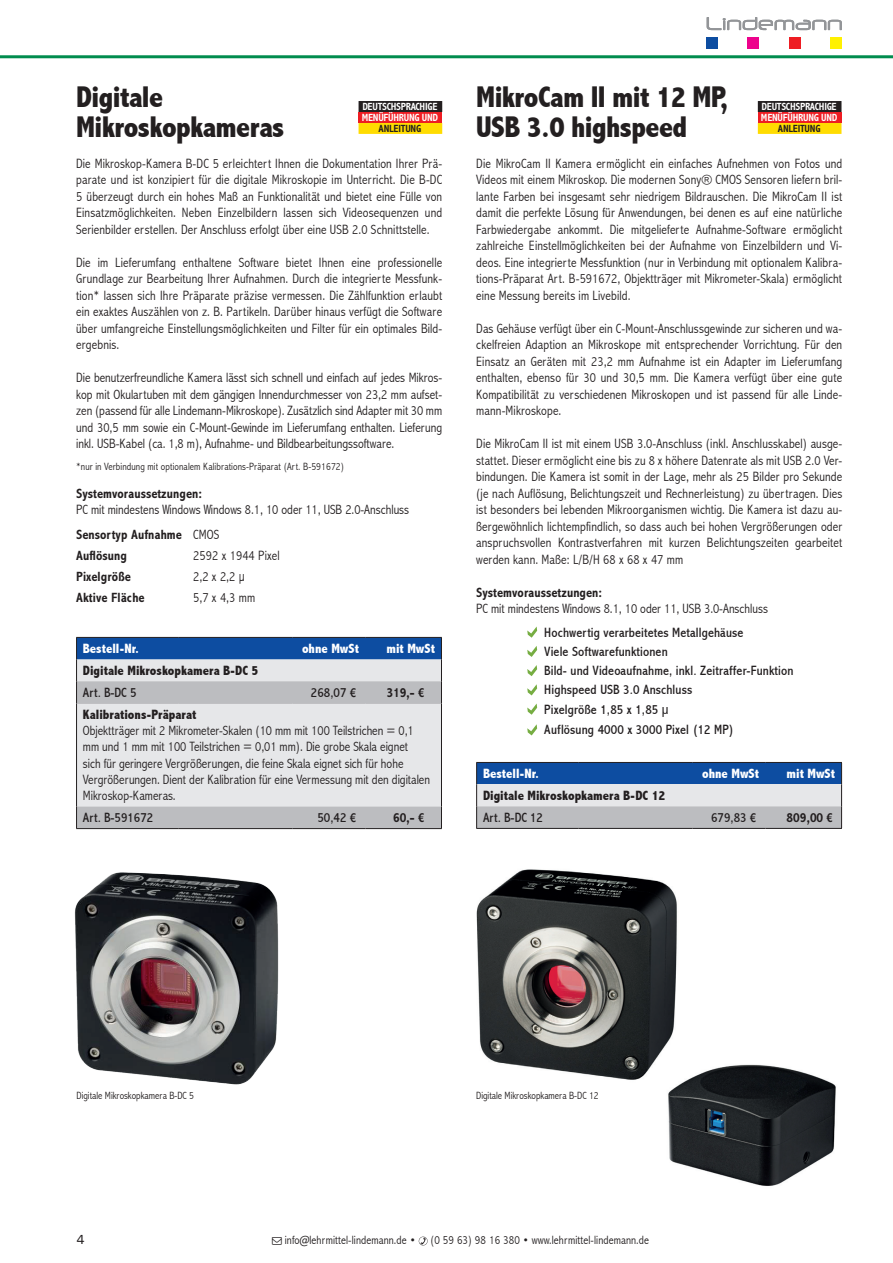
<style>
.page{position:relative;width:893px;height:1263px;background:#fff}
.page>*{position:absolute;margin:0;border:0;box-sizing:border-box;transform-origin:0 0}
.t1{font:800 condensed 30px/30px "Abadi";letter-spacing:-.02em;color:#231f20}
.t2{font:300 condensed 13.5px/16.5px "Abadi";color:#231f20;text-align:justify}
.t3{font:condensed 13.5px/19.2px "Abadi";letter-spacing:.01em;color:#231f20}
.t4{font:700 condensed 13.5px/20.7px "Abadi MT Std";letter-spacing:.01em;color:#231f20}
.t5{font:800 condensed 13.5px "Abadi";color:#231f20}
.t6{font:800 condensed 13.5px "Abadi";color:#fff}
.t7{font:13.5px "Unitus T";color:#231f20}
.t8{font:300 condensed 12px "Abadi";letter-spacing:.01em;color:#231f20}
.t9{font:300 condensed 10.5px "Abadi";letter-spacing:.01em;color:#231f20}
.t10{font:700 condensed 10.5px/10.9px "Abadi MT Std";letter-spacing:-.02em;color:#fff}
.t11{font:700 condensed 10.5px "Abadi MT Std";letter-spacing:-.02em;color:#231f20}
.s1{font-family:"Abadi";font-weight:300}
</style>
<div class="page">
<div style="left:789px;top:37px;width:11px;height:12px;background:#ee1d23"></div>
<div style="left:747px;top:37px;width:12px;height:12px;background:#ed028c"></div>
<div style="left:830px;top:37px;width:12px;height:12px;background:#fff101"></div>
<div style="left:706px;top:37px;width:12px;height:12px;background:#0d4da1"></div>
<svg style="left:707px;top:17px;width:135px;height:13px"></svg>
<svg style="left:419px;top:1236px;width:9px;height:9px"></svg>
<svg style="left:77px;top:704px;width:364px;height:124px;background:#dedfe1"></svg>
<svg style="left:76px;top:637px;width:366px;height:66px;background:#8da2bf"></svg>
<hr style="left:76px;top:703px;width:1px;height:103px;background:#231f20">
<hr style="left:441px;top:703px;width:1px;height:103px;background:#231f20">
<svg style="left:76px;top:806px;width:1px;height:22px"></svg>
<svg style="left:441px;top:806px;width:1px;height:22px"></svg>
<hr style="left:76px;top:828px;width:102px;height:1px;background:#231f20">
<hr style="left:178px;top:828px;width:114px;height:1px;background:#231f20">
<hr style="left:292px;top:828px;width:73px;height:1px;background:#231f20">
<hr style="left:365px;top:828px;width:77px;height:1px;background:#231f20">
<hr style="left:77px;top:703px;width:101px;height:1px;background:#bcbdc0">
<hr style="left:178px;top:703px;width:114px;height:1px;background:#bcbdc0">
<hr style="left:292px;top:703px;width:73px;height:1px;background:#bcbdc0">
<hr style="left:365px;top:703px;width:76px;height:1px;background:#bcbdc0">
<svg style="left:527px;top:626px;width:10px;height:12px"></svg>
<svg style="left:527px;top:646px;width:10px;height:11px"></svg>
<svg style="left:527px;top:665px;width:10px;height:11px"></svg>
<svg style="left:527px;top:684px;width:10px;height:11px"></svg>
<svg style="left:527px;top:703px;width:10px;height:12px"></svg>
<svg style="left:527px;top:724px;width:10px;height:11px"></svg>
<svg style="left:476px;top:762px;width:366px;height:66px;background:#8ea3bf"></svg>
<hr style="left:476px;top:828px;width:102px;height:1px;background:#231f20">
<hr style="left:578px;top:828px;width:115px;height:1px;background:#231f20">
<hr style="left:693px;top:828px;width:72px;height:1px;background:#231f20">
<hr style="left:765px;top:828px;width:77px;height:1px;background:#231f20">
<div style="left:359px;top:123px;width:83px;height:11px;background:#ffdc01;border:2px solid #ffdc01"></div>
<div style="left:359px;top:102px;width:82px;height:9px;background:#231f20"></div>
<div style="left:359px;top:101px;width:83px;height:11px;border:2px solid #231f20"></div>
<div style="left:359px;top:112px;width:83px;height:11px;background:#ee1d23"></div>
<div style="left:758px;top:123px;width:83px;height:11px;background:#ffdc01;border:2px solid #ffdc01"></div>
<div style="left:759px;top:102px;width:82px;height:9px;background:#231f20"></div>
<div style="left:758px;top:101px;width:83px;height:11px;border:2px solid #231f20"></div>
<div style="left:758px;top:112px;width:83px;height:11px;background:#ee1d23"></div>
<img style="left:74px;top:872px;width:205px;height:213px">
<img style="left:476px;top:869px;width:201px;height:211px">
<img style="left:659px;top:1059px;width:177px;height:127px">
<hr style="left:0;top:55px;width:893px;height:3px;background:#008c4e">
<h1 class="t1" style="left:76px;top:82px;width:210px">Digitale<br>Mikroskopkameras</h1>
<p class="t2" style="left:76px;top:155px;width:368px">Die Mikroskop-Kamera B-DC 5 erleichtert Ihnen die Dokumentation Ihrer Prä&shy;parate und ist konzipiert für die digitale Mikroskopie im Unterricht. Die B-DC 5 überzeugt durch ein hohes Maß an Funktionalität und bietet eine Fülle von Einsatzmöglichkeiten. Neben Einzelbildern lassen sich Videosequenzen und Serienbilder erstellen. Der Anschluss erfolgt über eine USB 2.0 Schnittstelle.</p>
<p class="t2" style="left:76px;top:254px;width:368px">Die im Lieferumfang enthaltene Software bietet Ihnen eine professionelle Grundlage zur Bearbeitung Ihrer Aufnahmen. Durch die integrierte Messfunk&shy;tion* lassen sich Ihre Präparate präzise vermessen. Die Zählfunktion erlaubt ein exaktes Auszählen von z. B. Partikeln. Darüber hinaus verfügt die Software über umfangreiche Einstellungsmöglichkeiten und Filter für ein optimales Bild&shy;ergebnis.</p>
<p class="t2" style="left:76px;top:369px;width:368px">Die benutzerfreundliche Kamera lässt sich schnell und einfach auf jedes Mikros&shy;kop mit Okulartuben mit dem gängigen Innendurchmesser von 23,2 mm aufset&shy;zen (passend für alle Lindemann-Mikroskope). Zusätzlich sind Adapter mit 30 mm und 30,5 mm sowie ein C-Mount-Gewinde im Lieferumfang enthalten. Lieferung inkl. USB-Kabel (ca. 1,8 m), Aufnahme- und Bildbearbeitungssoftware.</p>
<p class="t9" style="left:76px;top:460px;width:269px">*nur in Verbindung mit optionalem Kalibrations-Präparat (Art. B-591672)</p>
<p class="t4" style="left:76px;top:483px;width:127px">Systemvoraussetzungen:</p>
<p class="t2" style="left:76px;top:501px;width:334px">PC mit mindestens Windows Windows 8.1, 10 oder 11, USB 2.0-Anschluss</p>
<p class="t4" style="left:76px;top:524px;width:145px">Sensortyp Aufnahme <span class="s1">CMOS<br></span>Auflösung</p>
<p class="t10" style="left:362px;top:102px;width:78px">DEUTSCHSPRACHIGE<br>MENÜFÜHRUNG UND</p>
<p class="t11" style="left:379px;top:123px;width:44px">ANLEITUNG</p>
<p class="t2" style="left:193px;top:547px;width:88px">2592 x 1944 Pixel</p>
<p class="t4" style="left:76px;top:567px;width:56px">Pixelgröße</p>
<p class="t2" style="left:193px;top:569px;width:53px">2,2 x 2,2 µ</p>
<p class="t4" style="left:76px;top:587px;width:70px">Aktive Fläche</p>
<p class="t2" style="left:193px;top:589px;width:64px">5,7 x 4,3 mm</p>
<p class="t6" style="left:83px;top:641px;width:58px">Bestell-Nr.</p>
<p class="t6" style="left:302px;top:641px;width:59px">ohne MwSt</p>
<p class="t6" style="left:387px;top:641px;width:50px">mit MwSt</p>
<p class="t5" style="left:83px;top:662px;width:177px">Digitale Mikroskopkamera B-DC 5</p>
<p class="t3" style="left:83px;top:683px;width:55px">Art. B-DC 5</p>
<p class="t3" style="left:311px;top:683px;width:47px">268,07 €</p>
<p class="t4" style="left:386px;top:682px;width:39px">319,- €</p>
<p class="t5" style="left:83px;top:707px;width:115px">Kalibrations-Präparat</p>
<p class="t2" style="left:83px;top:723px;width:349px;text-align:left">Objektträger mit 2 Mikrometer-Skalen (10 mm mit 100 Teilstrichen = 0,1 mm und 1 mm mit 100 Teilstrichen = 0,01 mm). Die grobe Skala eignet<br>sich für geringere Vergrößerungen, die feine Skala eignet sich für hohe Vergrößerungen. Dient der Kalibration für eine Vermessung mit den digitalen Mikroskop-Kameras.</p>
<p class="t3" style="left:83px;top:808px;width:72px">Art. B-591672</p>
<p class="t3" style="left:317px;top:808px;width:40px">50,42 €</p>
<p class="t4" style="left:393px;top:808px;width:33px">60,- €</p>
<h1 class="t1" style="left:476px;top:82px;width:253px">MikroCam II mit 12 MP,<br>USB 3.0 highspeed</h1>
<p class="t2" style="left:476px;top:155px;width:368px">Die MikroCam II Kamera ermöglicht ein einfaches Aufnehmen von Fotos und Videos mit einem Mikroskop. Die modernen Sony® CMOS Sensoren liefern bril&shy;lante Farben bei insgesamt sehr niedrigem Bildrauschen. Die MikroCam II ist damit die perfekte Lösung für Anwendungen, bei denen es auf eine natürliche Farbwiedergabe ankommt. Die mitgelieferte Aufnahme-Software ermöglicht zahlreiche Einstellmöglichkeiten bei der Aufnahme von Einzelbildern und Vi&shy;deos. Eine integrierte Messfunktion (nur in Verbindung mit optionalem Kalibra&shy;tions-Präparat Art. B-591672, Objektträger mit Mikrometer-Skala) ermöglicht eine Messung bereits im Livebild.</p>
<p class="t2" style="left:476px;top:320px;width:368px">Das Gehäuse verfügt über ein C-Mount-Anschlussgewinde zur sicheren und wa&shy;ckelfreien Adaption an Mikroskope mit entsprechender Vorrichtung. Für den Einsatz an Geräten mit 23,2 mm Aufnahme ist ein Adapter im Lieferumfang enthalten, ebenso für 30 und 30,5 mm. Die Kamera verfügt über eine gute Kompatibilität zu verschiedenen Mikroskopen und ist passend für alle Linde&shy;mann-Mikroskope.</p>
<p class="t2" style="left:476px;top:435px;width:368px">Die MikroCam II ist mit einem USB 3.0-Anschluss (inkl. Anschlusskabel) ausge&shy;stattet. Dieser ermöglicht eine bis zu 8 x höhere Datenrate als mit USB 2.0 Ver&shy;bindungen. Die Kamera ist somit in der Lage, mehr als 25 Bilder pro Sekunde (je nach Auflösung, Belichtungszeit und Rechnerleistung) zu übertragen. Dies ist besonders bei lebenden Mikroorganismen wichtig. Die Kamera ist dazu au&shy;ßergewöhnlich lichtempfindlich, so dass auch bei hohen Vergrößerungen oder anspruchsvollen Kontrastverfahren mit kurzen Belichtungszeiten gearbeitet werden kann. Maße: L/B/H 68 x 68 x 47 mm</p>
<p class="t4" style="left:476px;top:582px;width:127px">Systemvoraussetzungen:</p>
<p class="t2" style="left:476px;top:600px;width:293px">PC mit mindestens Windows 8.1, 10 oder 11, USB 3.0-Anschluss</p>
<p class="t3" style="left:544px;top:623px;width:251px">Hochwertig verarbeitetes Metallgehäuse<br>Viele Softwarefunktionen<br>Bild- und Videoaufnahme, inkl. Zeitraffer-Funktion Highspeed USB 3.0 Anschluss<br>Pixelgröße 1,85 x 1,85 µ</p>
<p class="t3" style="left:544px;top:720px;width:191px">Auflösung 4000 x 3000 Pixel (12 MP)</p>
<p class="t6" style="left:483px;top:766px;width:58px">Bestell-Nr.</p>
<p class="t6" style="left:702px;top:766px;width:59px">ohne MwSt</p>
<p class="t6" style="left:787px;top:766px;width:50px">mit MwSt</p>
<p class="t5" style="left:483px;top:787px;width:184px">Digitale Mikroskopkamera B-DC 12</p>
<p class="t3" style="left:483px;top:808px;width:62px">Art. B-DC 12</p>
<p class="t3" style="left:711px;top:808px;width:47px">679,83 €</p>
<p class="t4" style="left:786px;top:807px;width:48px">809,00 €</p>
<p class="t10" style="left:761px;top:102px;width:78px">DEUTSCHSPRACHIGE<br>MENÜFÜHRUNG UND</p>
<p class="t11" style="left:778px;top:123px;width:44px">ANLEITUNG</p>
<p class="t9" style="left:77px;top:1089px;width:119px">Digitale Mikroskopkamera B-DC 5</p>
<p class="t9" style="left:476px;top:1089px;width:124px">Digitale Mikroskopkamera B-DC 12</p>
<p class="t7" style="left:77px;top:1232px;width:10px">4</p>
<p class="t8" style="left:285px;top:1233px;width:366px">info@lehrmittel-lindemann.de • (0 59 63) 98 16 380 • www.lehrmittel-lindemann.de</p>
</div>
